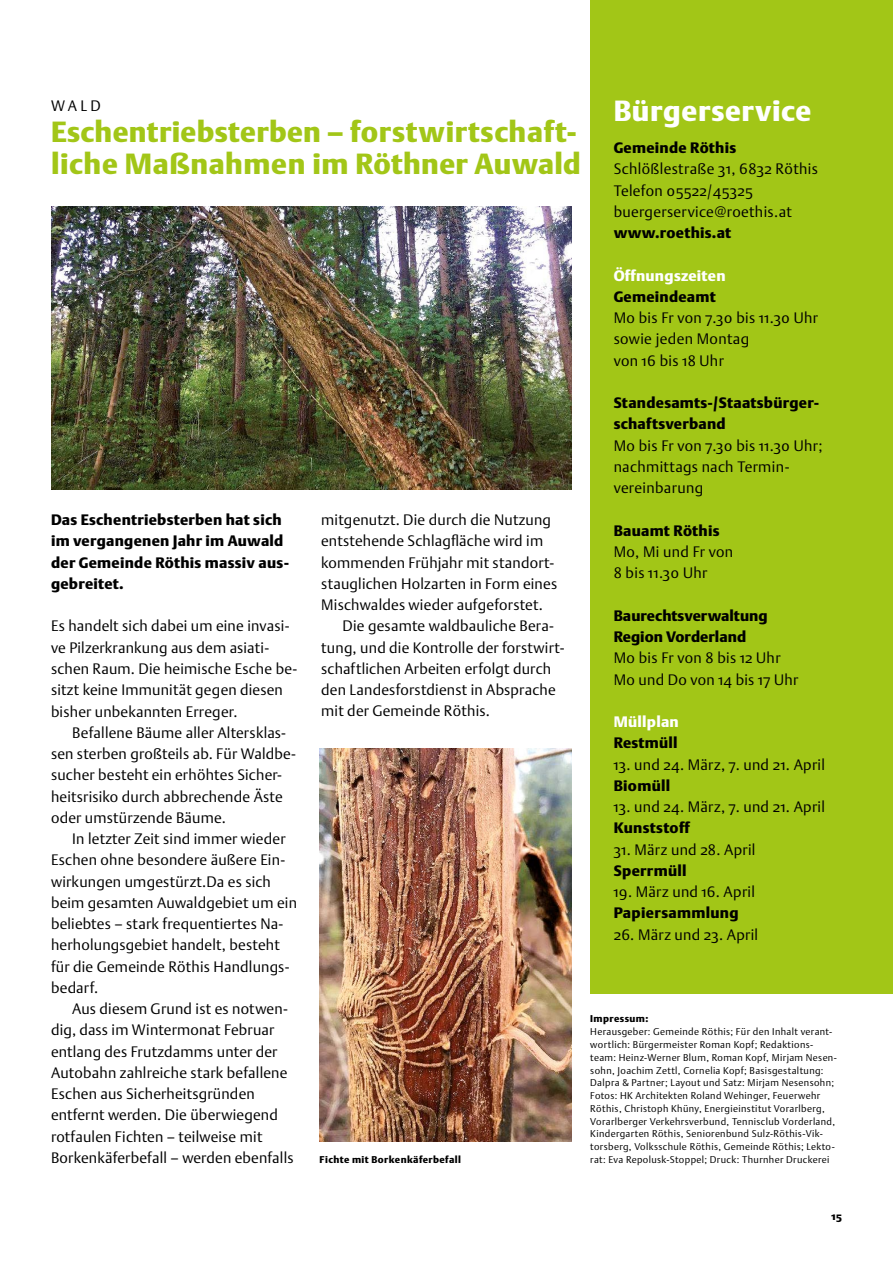
<style>
.page{position:relative;width:893px;height:1263px;background:#fff}
.page>*{position:absolute;margin:0;border:0;box-sizing:border-box;transform-origin:0 0}
.t1{font:900 28.8px/32px "DTL Argo ST";letter-spacing:.015em;color:#a2c617}
.t2{font:900 28.8px "DTL Argo ST";letter-spacing:.02em;color:#fff}
.t3{font:300 15px/21.3px "DTL Argo ST";letter-spacing:.015em;color:#000}
.t4{font:900 15px/21.3px "DTL Argo ST";letter-spacing:.015em;color:#000}
.t5{font:900 15px "DTL Argo ST";letter-spacing:.015em;color:#fff}
.t6{font:900 10.5px "DTL Argo ST";color:#000}
.t7{font:300 9.75px/12.8px "DTL Argo ST";letter-spacing:.04em;color:#000}
.t8{font:900 9.75px "DTL Argo ST";letter-spacing:.04em;color:#000}
</style>
<div class="page">
<div style="left:590px;top:0;width:303px;height:994px;background:#a2c617"></div>
<img style="left:51px;top:206px;width:521px;height:283px">
<img style="left:320px;top:748px;width:252px;height:394px">
<p class="t3" style="left:51px;top:94px;width:51px">WALD</p>
<h1 class="t1" style="left:51px;top:116px;width:531px">Eschentriebsterben – forstwirtschaft&shy;liche Maßnahmen im Röthner Auwald</h1>
<p class="t4" style="left:51px;top:509px;width:240px">Das Eschentriebsterben hat sich im vergangenen Jahr im Auwald der Gemeinde Röthis massiv aus&shy;gebreitet.</p>
<p class="t3" style="left:51px;top:615px;width:248px">Es handelt sich dabei um eine invasi&shy;ve Pilzerkrankung aus dem asiati&shy;schen Raum. Die heimische Esche be&shy;sitzt keine Immunität gegen diesen bisher unbekannten Erreger.</p>
<p class="t3" style="left:51px;top:722px;width:247px;text-indent:21px">Befallene Bäume aller Altersklas&shy;sen sterben großteils ab. Für Waldbe&shy;sucher besteht ein erhöhtes Sicher&shy;heitsrisiko durch abbrechende Äste oder umstürzende Bäume.</p>
<p class="t3" style="left:51px;top:828px;width:247px;text-indent:21px">In letzter Zeit sind immer wieder<br>Eschen ohne besondere äußere Ein&shy;wirkungen umgestürzt.Da es sich beim gesamten Auwaldgebiet um ein beliebtes – stark frequentiertes Na&shy;herholungsgebiet handelt, besteht für die Gemeinde Röthis Handlungs&shy;bedarf.</p>
<p class="t3" style="left:51px;top:998px;width:244px;text-indent:21px">Aus diesem Grund ist es notwen&shy;dig, dass im Wintermonat Februar entlang des Frutzdamms unter der Autobahn zahlreiche stark befallene Eschen aus Sicherheitsgründen entfernt werden. Die überwiegend rotfaulen Fichten – teilweise mit Borkenkäferbefall – werden ebenfalls</p>
<p class="t3" style="left:321px;top:509px;width:231px">mitgenutzt. Die durch die Nutzung</p>
<p class="t3" style="left:321px;top:530px;width:223px">entstehende Schlagfläche wird im</p>
<p class="t3" style="left:321px;top:551px;width:234px">kommenden Frühjahr mit standort-</p>
<p class="t3" style="left:321px;top:573px;width:238px">stauglichen Holzarten in Form eines</p>
<p class="t3" style="left:321px;top:594px;width:223px">Mischwaldes wieder aufgeforstet.</p>
<p class="t3" style="left:342px;top:615px;width:213px">Die gesamte waldbauliche Bera-</p>
<p class="t3" style="left:321px;top:636px;width:245px">tung, und die Kontrolle der forstwirt-</p>
<p class="t3" style="left:321px;top:658px;width:231px">schaftlichen Arbeiten erfolgt durch</p>
<p class="t3" style="left:321px;top:679px;width:236px">den Landesforstdienst in Absprache</p>
<p class="t3" style="left:321px;top:700px;width:170px">mit der Gemeinde Röthis.</p>
<p class="t8" style="left:320px;top:1154px;width:143px">Fichte mit Borkenkäferbefall</p>
<h1 class="t2" style="left:614px;top:94px;width:199px">Bürgerservice</h1>
<p class="t4" style="left:614px;top:137px;width:124px">Gemeinde Röthis</p>
<p class="t3" style="left:614px;top:158px;width:206px">Schlößlestraße 31, 6832 Röthis<br>Telefon 05522/45325 buergerservice@roethis.at</p>
<p class="t4" style="left:614px;top:222px;width:119px">www.roethis.at</p>
<p class="t5" style="left:614px;top:266px;width:113px">Öffnungszeiten</p>
<p class="t4" style="left:614px;top:286px;width:104px">Gemeindeamt</p>
<p class="t3" style="left:614px;top:307px;width:206px">Mo bis Fr von 7.30 bis 11.30 Uhr sowie jeden Montag<br>von 16 bis 18 Uhr</p>
<p class="t4" style="left:614px;top:392px;width:207px">Standesamts-/Staatsbürger&shy;schaftsverband</p>
<p class="t3" style="left:614px;top:435px;width:210px">Mo bis Fr von 7.30 bis 11.30 Uhr; nachmittags nach Termin&shy;vereinbarung</p>
<p class="t4" style="left:614px;top:520px;width:107px">Bauamt Röthis</p>
<p class="t3" style="left:614px;top:541px;width:121px">Mo, Mi und Fr von<br>8 bis 11.30 Uhr</p>
<p class="t4" style="left:614px;top:605px;width:155px">Baurechtsverwaltung<br>Region Vorderland</p>
<p class="t3" style="left:614px;top:647px;width:186px">Mo bis Fr von 8 bis 12 Uhr<br>Mo und Do von 14 bis 17 Uhr</p>
<p class="t5" style="left:614px;top:713px;width:66px">Müllplan</p>
<p class="t4" style="left:614px;top:732px;width:65px">Restmüll</p>
<p class="t3" style="left:614px;top:753px;width:213px">13. und 24. März, 7. und 21. April</p>
<p class="t4" style="left:614px;top:775px;width:58px">Biomüll</p>
<p class="t3" style="left:614px;top:796px;width:213px">13. und 24. März, 7. und 21. April</p>
<p class="t4" style="left:614px;top:817px;width:78px">Kunststoff</p>
<p class="t3" style="left:614px;top:838px;width:143px">31. März und 28. April</p>
<p class="t4" style="left:614px;top:860px;width:74px">Sperrmüll</p>
<p class="t3" style="left:614px;top:881px;width:143px">19. März und 16. April</p>
<p class="t4" style="left:614px;top:902px;width:126px">Papiersammlung</p>
<p class="t3" style="left:614px;top:923px;width:146px">26. März und 23. April</p>
<p class="t8" style="left:590px;top:1013px;width:60px">Impressum:</p>
<p class="t7" style="left:590px;top:1025px;width:248px">Herausgeber: Gemeinde Röthis; Für den Inhalt verant&shy;wortlich: Bürgermeister Roman Kopf; Redaktions&shy;team: Heinz-Werner Blum, Roman Kopf, Mirjam Nesen&shy;sohn, Joachim Zettl, Cornelia Kopf; Basisgestaltung:<br>Dalpra &amp; Partner; Layout und Satz: Mirjam Nesensohn; Fotos: HK Architekten Roland Wehinger, Feuerwehr Röthis, Christoph Khüny, Energieinstitut Vorarlberg, Vorarlberger Verkehrsverbund, Tennisclub Vorderland, Kindergarten Röthis, Seniorenbund Sulz-Röthis-Vik&shy;torsberg, Volksschule Röthis, Gemeinde Röthis; Lekto&shy;rat: Eva Repolusk-Stoppel; Druck: Thurnher Druckerei</p>
<p class="t6" style="left:832px;top:1210px;width:12px">15</p>
</div>
